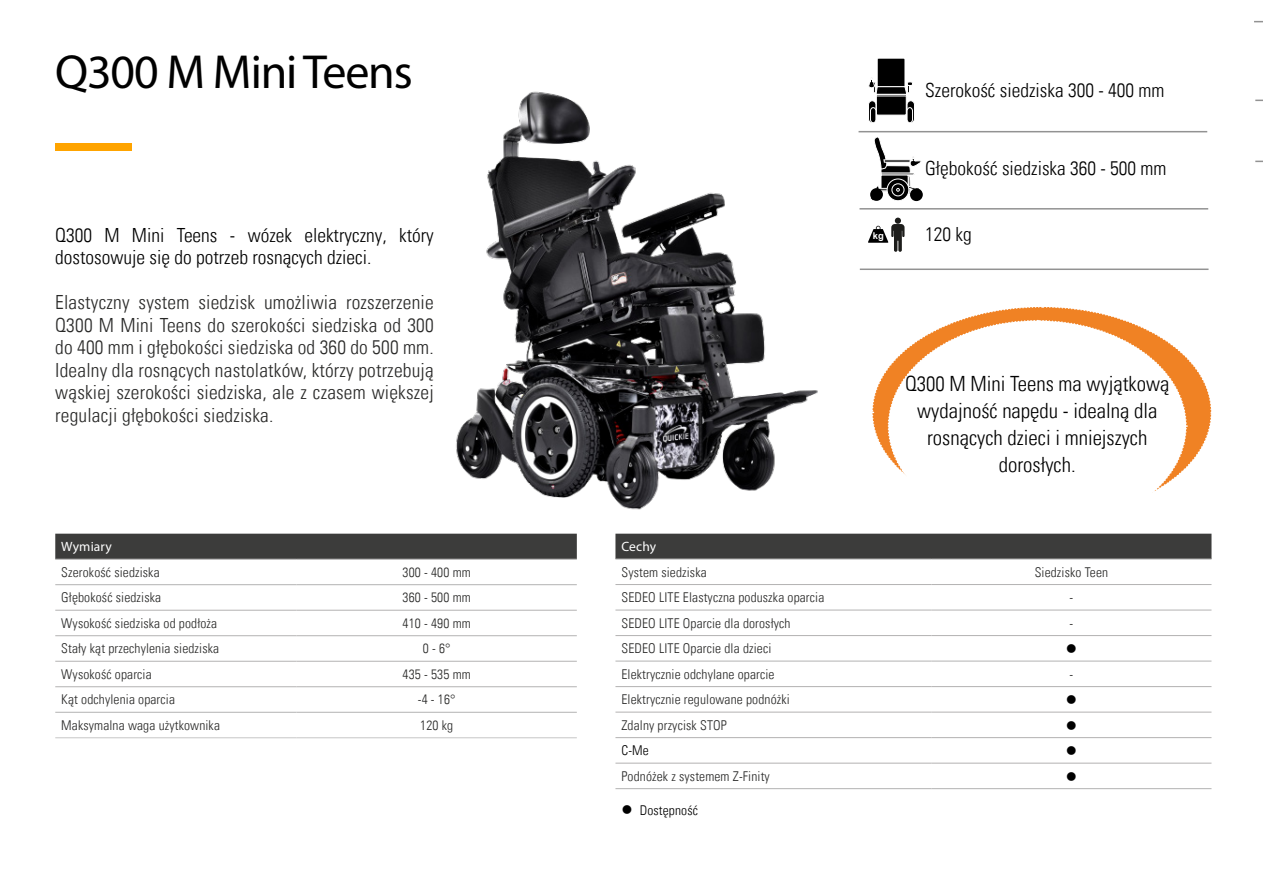
<style>
.page{position:relative;width:1263px;height:893px;background:#fff}
.page>*{position:absolute;margin:0;border:0;box-sizing:border-box;transform-origin:0 0}
.t1{font:48px "Myriad Pro";letter-spacing:-.025em;color:#000}
.t2{font:21px/27px "Univers Com 47 Light Cond";color:#000;text-align:center}
.t3{font:19.5px/22.5px "Univers Com 47 Light Cond";letter-spacing:.01em;color:#282827;text-align:justify}
.t4{font:19.5px/22.5px "Univers Com 47 Light Cond";color:#000}
.t5{font:15px "Wingdings";color:#000}
.t6{font:13.5px "Univers Com 47 Light Cond";letter-spacing:.01em;color:#282827}
.t7{font:13.5px "Univers Com 47 Light Cond";letter-spacing:.01em;color:#000}
.t8{font:13.5px "Myriad Pro";letter-spacing:.01em;color:#fff}
.t9{font:700 9.3px "Arial";color:#fff}
</style>
<div class="page">
<img style="left:456px;top:91px;width:281px;height:408px">
<div style="left:55px;top:143px;width:77px;height:8px;background:#ffa400"></div>
<div style="left:55px;top:534px;width:522px;height:25px;background:#3c3c3b"></div>
<hr style="left:297px;top:584px;width:280px;height:1px;background:#b3b2b2">
<hr style="left:297px;top:610px;width:280px;height:1px;background:#b3b2b2">
<hr style="left:297px;top:635px;width:280px;height:1px;background:#b3b2b2">
<hr style="left:297px;top:661px;width:280px;height:1px;background:#b3b2b2">
<hr style="left:297px;top:686px;width:280px;height:1px;background:#b3b2b2">
<hr style="left:297px;top:712px;width:280px;height:1px;background:#b3b2b2">
<hr style="left:55px;top:559px;width:242px;height:1px;background:#b3b2b2">
<hr style="left:297px;top:559px;width:280px;height:1px;background:#b3b2b2">
<hr style="left:55px;top:584px;width:242px;height:1px;background:#b3b2b2">
<hr style="left:55px;top:610px;width:242px;height:1px;background:#b3b2b2">
<hr style="left:55px;top:635px;width:242px;height:1px;background:#b3b2b2">
<hr style="left:55px;top:661px;width:242px;height:1px;background:#b3b2b2">
<hr style="left:55px;top:686px;width:242px;height:1px;background:#b3b2b2">
<hr style="left:55px;top:712px;width:242px;height:1px;background:#b3b2b2">
<hr style="left:55px;top:737px;width:242px;height:1px;background:#c6c6c6">
<hr style="left:297px;top:737px;width:280px;height:1px;background:#c6c6c6">
<svg style="left:615px;top:305px;width:597px;height:254px"></svg>
<hr style="left:615px;top:559px;width:316px;height:1px;background:#b3b2b2">
<hr style="left:931px;top:559px;width:280px;height:1px;background:#b3b2b2">
<hr style="left:615px;top:737px;width:316px;height:1px;background:#b3b2b2">
<hr style="left:931px;top:737px;width:280px;height:1px;background:#b3b2b2">
<hr style="left:615px;top:763px;width:316px;height:1px;background:#b3b2b2">
<hr style="left:931px;top:763px;width:280px;height:1px;background:#b3b2b2">
<hr style="left:615px;top:584px;width:316px;height:1px;background:#b3b2b2">
<hr style="left:931px;top:584px;width:280px;height:1px;background:#b3b2b2">
<hr style="left:615px;top:610px;width:316px;height:1px;background:#b3b2b2">
<hr style="left:931px;top:610px;width:280px;height:1px;background:#b3b2b2">
<hr style="left:615px;top:635px;width:316px;height:1px;background:#b3b2b2">
<hr style="left:931px;top:635px;width:280px;height:1px;background:#b3b2b2">
<hr style="left:615px;top:661px;width:316px;height:1px;background:#b3b2b2">
<hr style="left:931px;top:661px;width:280px;height:1px;background:#b3b2b2">
<hr style="left:615px;top:686px;width:316px;height:1px;background:#b3b2b2">
<hr style="left:931px;top:686px;width:280px;height:1px;background:#b3b2b2">
<hr style="left:615px;top:712px;width:316px;height:1px;background:#b3b2b2">
<hr style="left:931px;top:712px;width:280px;height:1px;background:#b3b2b2">
<hr style="left:615px;top:788px;width:316px;height:1px;background:#b3b2b2">
<hr style="left:931px;top:788px;width:280px;height:1px;background:#b3b2b2">
<hr style="left:858px;top:131px;width:349px;height:1px;background:#929292">
<hr style="left:859px;top:208px;width:349px;height:2px;background:#929292">
<svg style="left:868px;top:218px;width:36px;height:34px"></svg>
<hr style="left:860px;top:269px;width:348px;height:1px;background:#929292">
<div style="left:870px;top:193px;width:8px;height:8px;border:1px solid #fff;border-radius:50%"></div>
<svg style="left:873px;top:137px;width:48px;height:65px"></svg>
<div style="left:907px;top:101px;width:8px;height:22px;border:1px solid #fff;border-radius:4px"></div>
<svg style="left:868px;top:58px;width:45px;height:65px"></svg>
<div style="left:910px;top:188px;width:13px;height:13px;background:#000;border-radius:50%"></div>
<div style="left:870px;top:188px;width:13px;height:13px;background:#000;border-radius:50%"></div>
<h1 class="t1" style="left:55px;top:42px;width:359px">Q300 M Mini Teens</h1>
<h3 class="t4" style="left:55px;top:223px;width:380px">Q300 M Mini Teens - wózek elektryczny, który dostosowuje się do potrzeb rosnących dzieci.</h3>
<p class="t3" style="left:55px;top:291px;width:380px">Elastyczny system siedzisk umożliwia rozszerzenie Q300 M Mini Teens do szerokości siedziska od 300 do 400 mm i głębokości siedziska od 360 do 500 mm.<br>Idealny dla rosnących nastolatków, którzy potrzebują wąskiej szerokości siedziska, ale z czasem większej regulacji głębokości siedziska.</p>
<p class="t8" style="left:61px;top:539px;width:52px">Wymiary</p>
<p class="t6" style="left:61px;top:564px;width:100px">Szerokość siedziska</p>
<p class="t6" style="left:403px;top:564px;width:70px">300 - 400 mm</p>
<p class="t6" style="left:61px;top:589px;width:101px">Głębokość siedziska</p>
<p class="t6" style="left:403px;top:589px;width:70px">360 - 500 mm</p>
<p class="t6" style="left:61px;top:615px;width:157px">Wysokość siedziska od podłoża</p>
<p class="t6" style="left:403px;top:615px;width:70px">410 - 490 mm</p>
<p class="t6" style="left:61px;top:640px;width:159px">Stały kąt przechylenia siedziska</p>
<p class="t6" style="left:423px;top:640px;width:29px">0 - 6°</p>
<p class="t6" style="left:61px;top:666px;width:92px">Wysokość oparcia</p>
<p class="t6" style="left:403px;top:666px;width:70px">435 - 535 mm</p>
<p class="t6" style="left:61px;top:691px;width:115px">Kąt odchylenia oparcia</p>
<p class="t6" style="left:418px;top:691px;width:39px">-4 - 16°</p>
<p class="t6" style="left:61px;top:717px;width:160px">Maksymalna waga użytkownika</p>
<p class="t6" style="left:420px;top:717px;width:34px">120 kg</p>
<h3 class="t4" style="left:925px;top:79px;width:241px">Szerokość siedziska 300 - 400 mm</h3>
<h3 class="t4" style="left:925px;top:157px;width:243px">Głębokość siedziska 360 - 500 mm</h3>
<p class="t9" style="left:873px;top:229px;width:12px">kg</p>
<h3 class="t4" style="left:925px;top:223px;width:48px">120 kg</h3>
<h2 class="t2" style="left:905px;top:370px;width:266px">Q300 M Mini Teens ma wyjątkową wydajność napędu - idealną dla rosnących dzieci i mniejszych dorosłych.</h2>
<p class="t8" style="left:621px;top:539px;width:36px">Cechy</p>
<p class="t6" style="left:621px;top:564px;width:87px">System siedziska</p>
<p class="t6" style="left:1035px;top:564px;width:75px">Siedzisko Teen</p>
<p class="t6" style="left:621px;top:589px;width:204px">SEDEO LITE Elastyczna poduszka oparcia</p>
<p class="t6" style="left:1069px;top:589px;width:5px">-</p>
<p class="t6" style="left:621px;top:615px;width:171px">SEDEO LITE Oparcie dla dorosłych</p>
<p class="t6" style="left:1069px;top:615px;width:5px">-</p>
<p class="t6" style="left:621px;top:640px;width:151px">SEDEO LITE Oparcie dla dzieci</p>
<p class="t5" style="left:1066px;top:641px;width:13px">●</p>
<p class="t6" style="left:621px;top:666px;width:155px">Elektrycznie odchylane oparcie</p>
<p class="t6" style="left:1069px;top:666px;width:5px">-</p>
<p class="t6" style="left:621px;top:691px;width:170px">Elektrycznie regulowane podnóżki</p>
<p class="t5" style="left:1066px;top:692px;width:13px">●</p>
<p class="t6" style="left:621px;top:717px;width:107px">Zdalny przycisk STOP</p>
<p class="t5" style="left:1066px;top:717px;width:13px">●</p>
<p class="t7" style="left:621px;top:742px;width:29px">C-Me</p>
<p class="t5" style="left:1066px;top:743px;width:13px">●</p>
<p class="t6" style="left:621px;top:768px;width:150px">Podnóżek z systemem Z-Finity</p>
<p class="t5" style="left:1066px;top:768px;width:13px">●</p>
<p class="t7" style="left:621px;top:802px;width:78px">● Dostępność</p>
</div>
